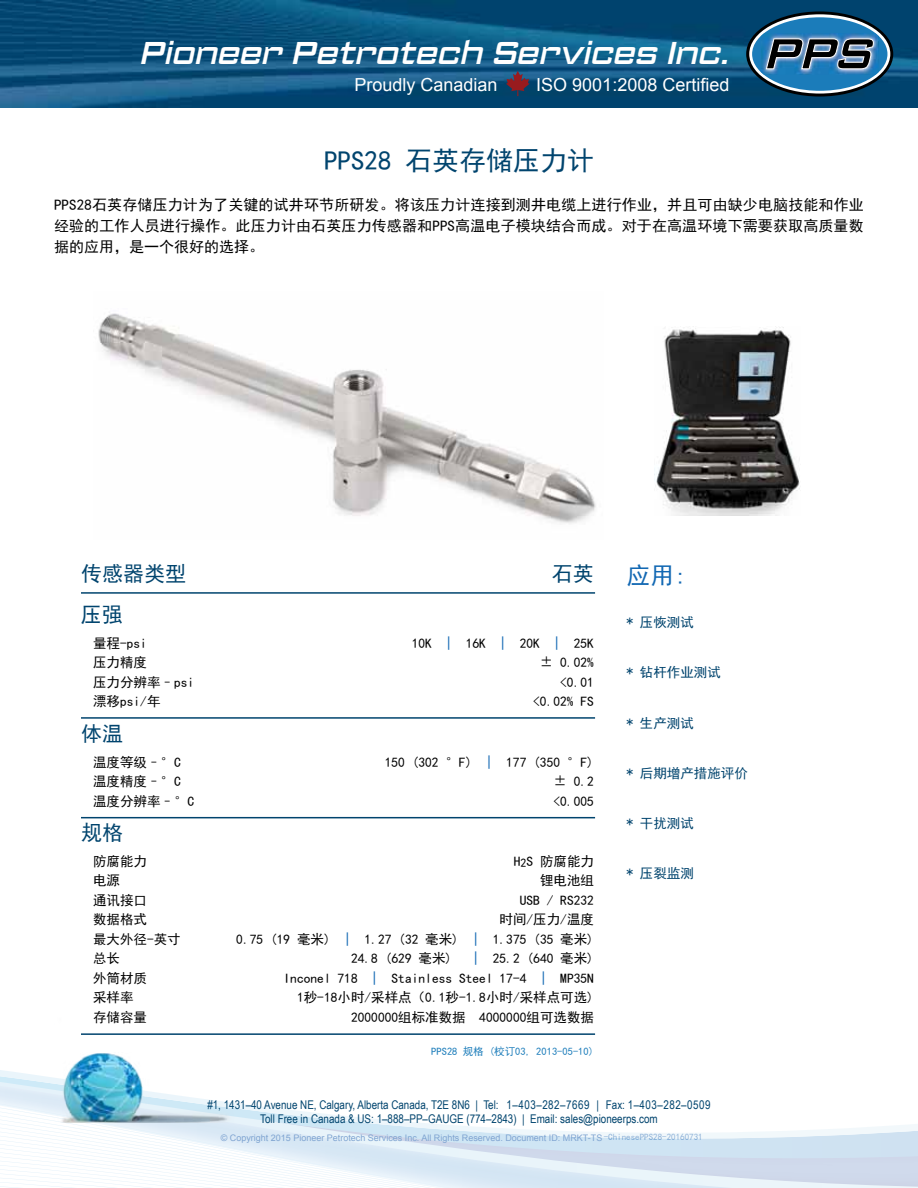
<style>
.page{position:relative;width:918px;height:1188px;background:#fff}
.page>*{position:absolute;margin:0;border:0;box-sizing:border-box;transform-origin:0 0}
.t1{font:italic 600 31.5px "Register Wide";color:#fff}
.t2{font:27px "Sim Hei";color:#00446e}
.t3{font:24px "Sim Hei";color:#1268b3}
.t4{font:21px "Sim Hei";color:#00446e}
.t5{font:18px "Arial";color:#fff}
.t6{font:15px/21px "Sim Hei";letter-spacing:.01em;color:#000;text-align:justify}
.t7{font:13.5px "Sim Hei";color:#000}
.t8{font:13.5px "Sim Hei";color:#00446e}
.t9{font:12px/14.4px "Arial Narrow";color:#00446e;text-align:center}
.t10{font:10.5px "Sim Hei";color:#1b7cba}
.t11{font:9px "Arial";color:#7fa4d1}
.s1{color:#1268b3}
.s2{font-family:"Sim Hei"}
</style>
<div class="page">
<img style="left:98px;top:313px;width:498px;height:211px">
<img style="left:654px;top:326px;width:146px;height:189px">
<hr style="left:81px;top:592px;width:514px;height:2px;background:#00446e">
<hr style="left:81px;top:717px;width:514px;height:2px;background:#00446e">
<hr style="left:81px;top:817px;width:514px;height:1px;background:#00446e">
<hr style="left:81px;top:1033px;width:514px;height:2px;background:#00446e">
<img style="left:0;top:0;width:918px;height:108px">
<svg style="left:506px;top:71px;width:24px;height:25px"></svg>
<svg style="left:746px;top:11px;width:147px;height:86px"></svg>
<svg style="left:749px;top:14px;width:141px;height:80px"></svg>
<div style="left:752px;top:17px;width:135px;height:74px;background:#1b7cba;border-radius:50%"></div>
<img style="left:761px;top:33px;width:118px;height:42px">
<svg style="left:766px;top:38px;width:108px;height:31px;background:#4d6478"></svg>
<svg style="left:580px;top:1167px;width:338px;height:21px;background:#d9e4f1"></svg>
<svg style="left:580px;top:1154px;width:338px;height:13px;background:#cfdbec"></svg>
<svg style="left:0;top:1154px;width:580px;height:34px"></svg>
<svg style="left:0;top:1070px;width:918px;height:84px"></svg>
<img style="left:54px;top:1033px;width:182px;height:89px">
<h1 class="t1" style="left:141px;top:31px;width:590px">Pioneer Petrotech Services Inc.</h1>
<h3 class="t5" style="left:355px;top:73px;width:145px">Proudly Canadian</h3>
<h3 class="t5" style="left:536px;top:73px;width:195px">ISO 9001:2008 Certified</h3>
<h2 class="t2" style="left:324px;top:147px;width:271px">PPS28 石英存储压力计</h2>
<p class="t6" style="left:54px;top:194px;width:811px">PPS28石英存储压力计为了关键的试井环节所研发。将该压力计连接到测井电缆上进行作业，并且可由缺少电脑技能和作业经验的工作人员进行操作。此压力计由石英压力传感器和PPS高温电子模块结合而成。对于在高温环境下需要获取高质量数据的应用，是一个很好的选择。</p>
<h3 class="t4" style="left:81px;top:563px;width:106px">传感器类型</h3>
<h3 class="t4" style="left:552px;top:563px;width:43px">石英</h3>
<h3 class="t4" style="left:81px;top:604px;width:43px">压强</h3>
<p class="t7" style="left:93px;top:636px;width:55px">量程-psi</p>
<p class="t7" style="left:412px;top:636px;width:184px">10K <span class="s1">|</span> 16K <span class="s1">|</span> 20K <span class="s1">|</span> 25K</p>
<p class="t7" style="left:93px;top:656px;width:55px">压力精度</p>
<p class="t7" style="left:540px;top:656px;width:55px">± 0.02%</p>
<p class="t7" style="left:93px;top:675px;width:103px">压力分辨率–psi</p>
<p class="t7" style="left:560px;top:675px;width:35px">&lt;0.01</p>
<p class="t7" style="left:93px;top:695px;width:69px">漂移psi/年</p>
<p class="t7" style="left:533px;top:695px;width:62px">&lt;0.02% FS</p>
<h3 class="t4" style="left:81px;top:723px;width:43px">体温</h3>
<p class="t7" style="left:93px;top:755px;width:89px">温度等级–°C</p>
<p class="t7" style="left:385px;top:755px;width:211px">150 (302 °F) <span class="s1">|</span> 177 (350 °F)</p>
<p class="t7" style="left:93px;top:774px;width:89px">温度精度–°C</p>
<p class="t7" style="left:553px;top:774px;width:42px">± 0.2</p>
<p class="t7" style="left:93px;top:794px;width:103px">温度分辨率–°C</p>
<p class="t7" style="left:553px;top:794px;width:42px">&lt;0.005</p>
<h3 class="t4" style="left:81px;top:822px;width:43px">规格</h3>
<p class="t7" style="left:93px;top:854px;width:55px">防腐能力</p>
<p class="t7" style="left:514px;top:854px;width:82px">H<sub>2</sub>S 防腐能力</p>
<p class="t7" style="left:93px;top:874px;width:28px">电源</p>
<p class="t7" style="left:540px;top:874px;width:55px">锂电池组</p>
<p class="t7" style="left:93px;top:893px;width:55px">通讯接口</p>
<p class="t7" style="left:520px;top:893px;width:76px">USB / RS232</p>
<p class="t7" style="left:93px;top:913px;width:55px">数据格式</p>
<p class="t7" style="left:500px;top:913px;width:96px">时间/压力/温度</p>
<p class="t7" style="left:93px;top:932px;width:89px">最大外径-英寸</p>
<p class="t7" style="left:236px;top:932px;width:359px">0.75 (19 毫米) <span class="s1">|</span> 1.27 (32 毫米) <span class="s1">|</span> 1.375 (35 毫米)</p>
<p class="t7" style="left:93px;top:952px;width:28px">总长</p>
<p class="t7" style="left:351px;top:952px;width:103px">24.8 (629 毫米)</p>
<p class="t7" style="left:472px;top:952px;width:123px"><span class="s1">|</span> 25.2 (640 毫米)</p>
<p class="t7" style="left:93px;top:971px;width:55px">外筒材质</p>
<p class="t7" style="left:284px;top:971px;width:312px">Inconel 718 <span class="s1">|</span> Stainless Steel 17-4 <span class="s1">|</span> MP35N</p>
<p class="t7" style="left:93px;top:991px;width:42px">采样率</p>
<p class="t7" style="left:297px;top:991px;width:298px">1秒-18小时/采样点（0.1秒-1.8小时/采样点可选)</p>
<p class="t7" style="left:93px;top:1010px;width:55px">存储容量</p>
<p class="t7" style="left:351px;top:1010px;width:244px">2000000组标准数据 4000000组可选数据</p>
<p class="t10" style="left:431px;top:1046px;width:164px">PPS28 规格 (校订03, 2013-05-10)</p>
<h3 class="t3" style="left:626px;top:563px;width:61px">应用:</h3>
<p class="t8" style="left:626px;top:615px;width:69px">* 压恢测试</p>
<p class="t8" style="left:626px;top:666px;width:96px">* 钻杆作业测试</p>
<p class="t8" style="left:626px;top:716px;width:69px">* 生产测试</p>
<p class="t8" style="left:626px;top:766px;width:123px">* 后期增产措施评价</p>
<p class="t8" style="left:626px;top:816px;width:69px">* 干扰测试</p>
<p class="t8" style="left:626px;top:867px;width:69px">* 压裂监测</p>
<p class="t9" style="left:207px;top:1097px;width:505px">#1, 1431–40 Avenue NE, Calgary, Alberta Canada, T2E 8N6 | Tel: 1–403–282–7669 | Fax: 1–403–282–0509<br>Toll Free in Canada &amp; US: 1–888–PP–GAUGE (774–2843) | Email: sales@pioneerps.com</p>
<p class="t11" style="left:221px;top:1132px;width:484px">© Copyright 2015 Pioneer Petrotech Services Inc. All Rights Reserved. Document ID: MRKT-TS<span class="s2">-ChinesePPS28-20160731</span></p>
</div>
